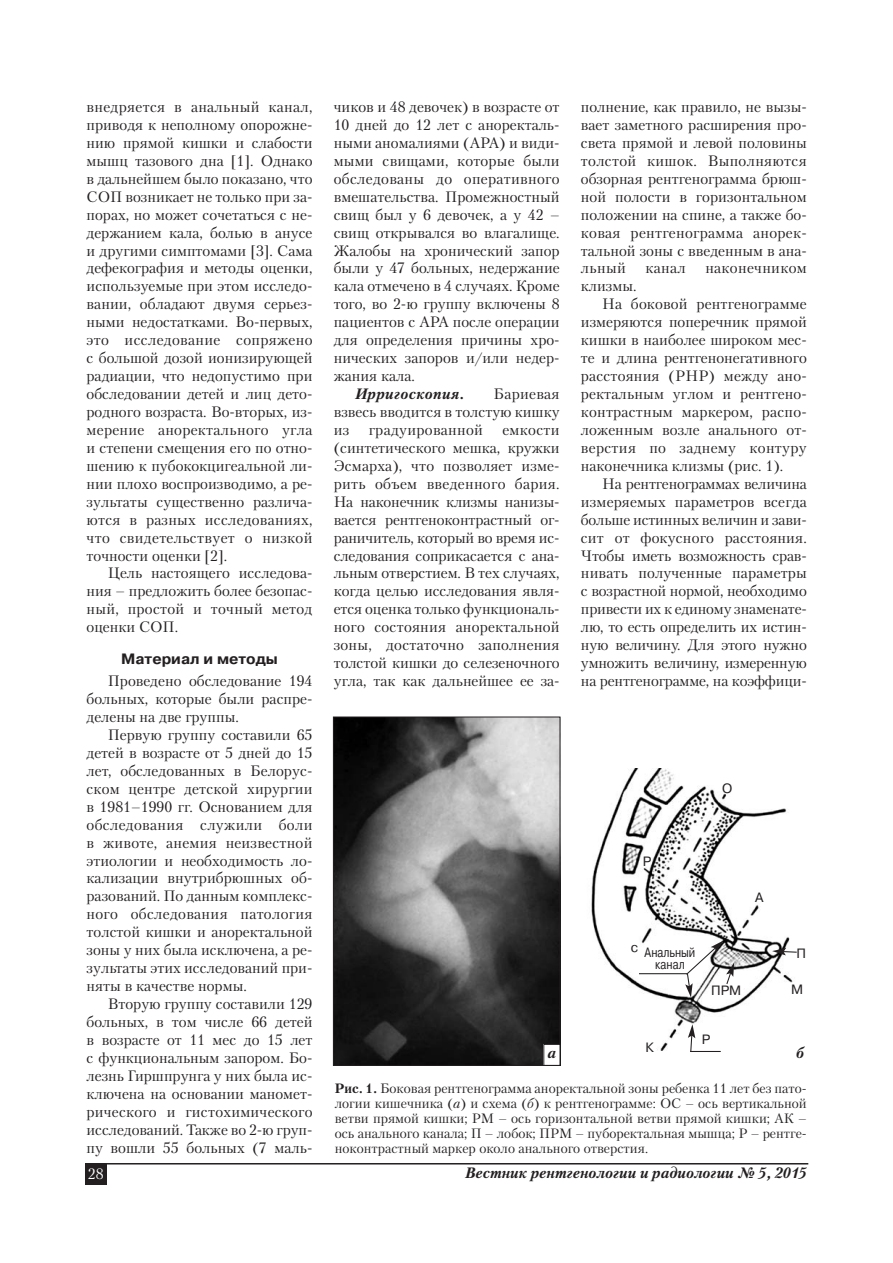
<style>
.page{position:relative;width:893px;height:1263px;background:#fff}
.page>*{position:absolute;margin:0;border:0;box-sizing:border-box;transform-origin:0 0}
.t1{font:15px/18px "Petersburg C";color:#231f20;text-align:justify}
.t2{font:15px "Petersburg C";letter-spacing:.02em;color:#231f20}
.t3{font:italic 700 15px "Petersburg C";color:#231f20}
.t4{font:700 15px "Pragmatica C";color:#231f20}
.t5{font:italic 700 15px "Petersburg C";letter-spacing:.02em;color:#231f20}
.t6{font:15px "Petersburg C";color:#fff}
.t7{font:13.5px/15px "Petersburg C";color:#231f20;text-align:justify}
.t8{font:13.5px/12px "Pragmatica C";color:#231f20;text-align:center;scale:.8 1}
.t9{font:13.5px "Pragmatica C";color:#231f20}
.s1{font-weight:700}
.s2{font-style:italic}
</style>
<div class="page">
<div style="left:85px;top:1164px;width:21px;height:21px;background:#231f20"></div>
<hr style="left:85px;top:1163px;width:723px;height:2px;background:#231f20">
<img style="left:335px;top:719px;width:223px;height:345px">
<div style="left:333px;top:717px;width:227px;height:349px;border:1px solid #231f20"></div>
<img style="left:591px;top:769px;width:202px;height:281px">
<div style="left:544px;top:1044px;width:16px;height:21px;background:#fff"></div>
<div style="left:543px;top:1044px;width:17px;height:22px;border:1px solid #231f20"></div>
<div style="left:791px;top:1044px;width:17px;height:22px;background:#fff"></div>
<svg style="left:687px;top:1024px;width:8px;height:27px"></svg>
<hr style="left:690px;top:1051px;width:30px;height:1px;background:#231f20">
<svg style="left:772px;top:948px;width:25px;height:7px"></svg>
<svg style="left:685px;top:941px;width:49px;height:57px"></svg>
<hr style="left:639px;top:973px;width:48px;height:1px;background:#231f20">
<p class="t1" style="left:87px;top:98px;width:227px">внедряется в анальный канал, приводя к неполному опорожне&shy;нию прямой кишки и слабости мышц тазового дна [1]. Однако в дальнейшем было показано, что СОП возникает не только при за&shy;порах, но может сочетаться с не&shy;держанием кала, болью в анусе и другими симптомами [3]. Сама дефекография и методы оценки, используемые при этом исследо&shy;вании, обладают двумя серьез&shy;ными недостатками. Во-первых, это исследование сопряжено с большой дозой ионизирующей радиации, что недопустимо при обследовании детей и лиц дето&shy;родного возраста. Во-вторых, из&shy;мерение аноректального угла и степени смещения его по отно&shy;шению к пубококцигеальной ли&shy;нии плохо воспроизводимо, а ре&shy;зультаты существенно различа&shy;ются в разных исследованиях, что свидетельствует о низкой точности оценки [2].</p>
<p class="t1" style="left:87px;top:565px;width:227px;text-indent:21px">Цель настоящего исследова&shy;ния – предложить более безопас&shy;ный, простой и точный метод оценки СОП.</p>
<p class="t4" style="left:121px;top:653px;width:158px">Материал и методы</p>
<p class="t1" style="left:87px;top:672px;width:227px;text-indent:21px">Проведено обследование 194 больных, которые были распре&shy;делены на две группы.</p>
<p class="t1" style="left:87px;top:726px;width:227px;text-indent:21px">Первую группу составили 65 детей в возрасте от 5 дней до 15 лет, обследованных в Белорус&shy;ском центре детской хирургии в 1981–1990 гг. Основанием для обследования служили боли в животе, анемия неизвестной этиологии и необходимость ло&shy;кализации внутрибрюшных об&shy;разований. По данным комплекс&shy;ного обследования патология толстой кишки и аноректальной зоны у них была исключена, а ре&shy;зультаты этих исследований при&shy;няты в качестве нормы.</p>
<p class="t1" style="left:87px;top:995px;width:227px;text-indent:21px">Вторую группу составили 129 больных, в том числе 66 детей в возрасте от 11 мес до 15 лет с функциональным запором. Бо&shy;лезнь Гиршпрунга у них была ис&shy;ключена на основании маномет&shy;рического и гистохимического исследований. Также во 2-ю груп&shy;пу вошли 55 больных (7 маль-</p>
<p class="t1" style="left:334px;top:98px;width:227px">чиков и 48 девочек) в возрасте от 10 дней до 12 лет с аноректаль&shy;ными аномалиями (АРА) и види&shy;мыми свищами, которые были обследованы до оперативного вмешательства. Промежностный свищ был у 6 девочек, а у 42 – свищ открывался во влагалище.<br>Жалобы на хронический запор были у 47 больных, недержание кала отмечено в 4 случаях. Кроме того, во 2-ю группу включены 8 пациентов с АРА после операции для определения причины хро&shy;нических запоров и/или недер&shy;жания кала.</p>
<p class="t5" style="left:355px;top:388px;width:111px">Ирригоскопия.</p>
<p class="t1" style="left:334px;top:385px;width:227px;text-indent:160px">Бариевая взвесь вводится в толстую кишку из</p>
<p class="t2" style="left:369px;top:422px;width:116px">градуированной</p>
<p class="t1" style="left:334px;top:421px;width:227px;text-indent:169px">емкости (синтетического мешка, кружки Эсмарха), что позволяет изме&shy;рить объем введенного бария.<br>На наконечник клизмы нанизы&shy;вается рентгеноконтрастный ог&shy;раничитель, который во время ис&shy;следования соприкасается с ана&shy;льным отверстием. В тех случаях, когда целью исследования явля&shy;ется оценка только функциональ&shy;ного состояния аноректальной зоны, достаточно заполнения толстой кишки до селезеночного угла, так как дальнейшее ее за-</p>
<p class="t1" style="left:581px;top:98px;width:227px">полнение, как правило, не вызы&shy;вает заметного расширения про&shy;света прямой и левой половины толстой кишок. Выполняются обзорная рентгенограмма брюш&shy;ной полости в горизонтальном положении на спине, а также бо&shy;ковая рентгенограмма анорек&shy;тальной зоны с введенным в ана&shy;льный</p>
<p class="t1" style="left:645px;top:260px;width:42px">канал</p>
<p class="t2" style="left:705px;top:260px;width:103px">наконечником</p>
<p class="t1" style="left:581px;top:278px;width:57px">клизмы.</p>
<p class="t1" style="left:602px;top:296px;width:206px">На боковой рентгенограмме</p>
<p class="t1" style="left:581px;top:314px;width:227px">измеряются поперечник прямой</p>
<p class="t1" style="left:581px;top:331px;width:227px">кишки в наиболее широком мес-</p>
<p class="t1" style="left:581px;top:349px;width:227px">те и длина рентгенонегативного</p>
<p class="t1" style="left:581px;top:367px;width:227px">расстояния (РНР) между ано-</p>
<p class="t1" style="left:581px;top:385px;width:227px">ректальным углом и рентгено-</p>
<p class="t1" style="left:581px;top:403px;width:227px">контрастным маркером, распо-</p>
<p class="t1" style="left:581px;top:421px;width:227px">ложенным возле анального от-</p>
<p class="t2" style="left:581px;top:440px;width:227px">верстия по заднему контуру</p>
<p class="t1" style="left:581px;top:457px;width:204px">наконечника клизмы (рис. 1).</p>
<p class="t1" style="left:602px;top:475px;width:206px">На рентгенограммах величина</p>
<p class="t1" style="left:581px;top:493px;width:227px">измеряемых параметров всегда</p>
<p class="t1" style="left:581px;top:511px;width:227px">больше истинных величин и зави-</p>
<p class="t1" style="left:581px;top:529px;width:227px">сит от фокусного расстояния.</p>
<p class="t1" style="left:581px;top:547px;width:227px">Чтобы иметь возможность срав-</p>
<p class="t1" style="left:581px;top:565px;width:227px">нивать полученные параметры</p>
<p class="t1" style="left:581px;top:583px;width:227px">с возрастной нормой, необходимо</p>
<p class="t1" style="left:581px;top:601px;width:227px">привести их к единому знаменате-</p>
<p class="t1" style="left:581px;top:619px;width:227px">лю, то есть определить их истин-</p>
<p class="t1" style="left:581px;top:636px;width:227px">ную величину. Для этого нужно</p>
<p class="t1" style="left:581px;top:654px;width:227px">умножить величину, измеренную</p>
<p class="t1" style="left:581px;top:672px;width:227px">на рентгенограмме, на коэффици-</p>
<p class="t9" style="left:722px;top:783px;width:12px">О</p>
<p class="t9" style="left:643px;top:856px;width:10px">Р</p>
<p class="t9" style="left:630px;top:943px;width:9px">c</p>
<p class="t8" style="left:644px;top:948px;width:65px">Анальный канал</p>
<p class="t9" style="left:755px;top:893px;width:10px">A</p>
<p class="t9" style="left:711px;top:985px;width:32px">ПРМ</p>
<p class="t9" style="left:796px;top:948px;width:11px">П</p>
<p class="t9" style="left:791px;top:984px;width:14px">М</p>
<p class="t9" style="left:701px;top:1035px;width:10px">Р</p>
<p class="t9" style="left:645px;top:1042px;width:10px">К</p>
<p class="t3" style="left:547px;top:1047px;width:10px">а</p>
<p class="t3" style="left:796px;top:1047px;width:9px">б</p>
<p class="t7" style="left:335px;top:1081px;width:473px"><span class="s1">Рис. 1.</span> Боковая рентгенограмма аноректальной зоны ребенка 11 лет без пато&shy;логии кишечника (<span class="s2">а</span>) и схема (<span class="s2">б</span>) к рентгенограмме: OС – ось вертикальной ветви прямой кишки; РМ – ось горизонтальной ветви прямой кишки; АК – ось анального канала; П – лобок; ПРМ – пуборектальная мышца; Р – рентге&shy;ноконтрастный маркер около анального отверстия.</p>
<p class="t6" style="left:88px;top:1166px;width:17px">28</p>
<p class="t3" style="left:465px;top:1166px;width:343px">Вестник рентгенологии и радиологии № 5, 2015</p>
</div>
